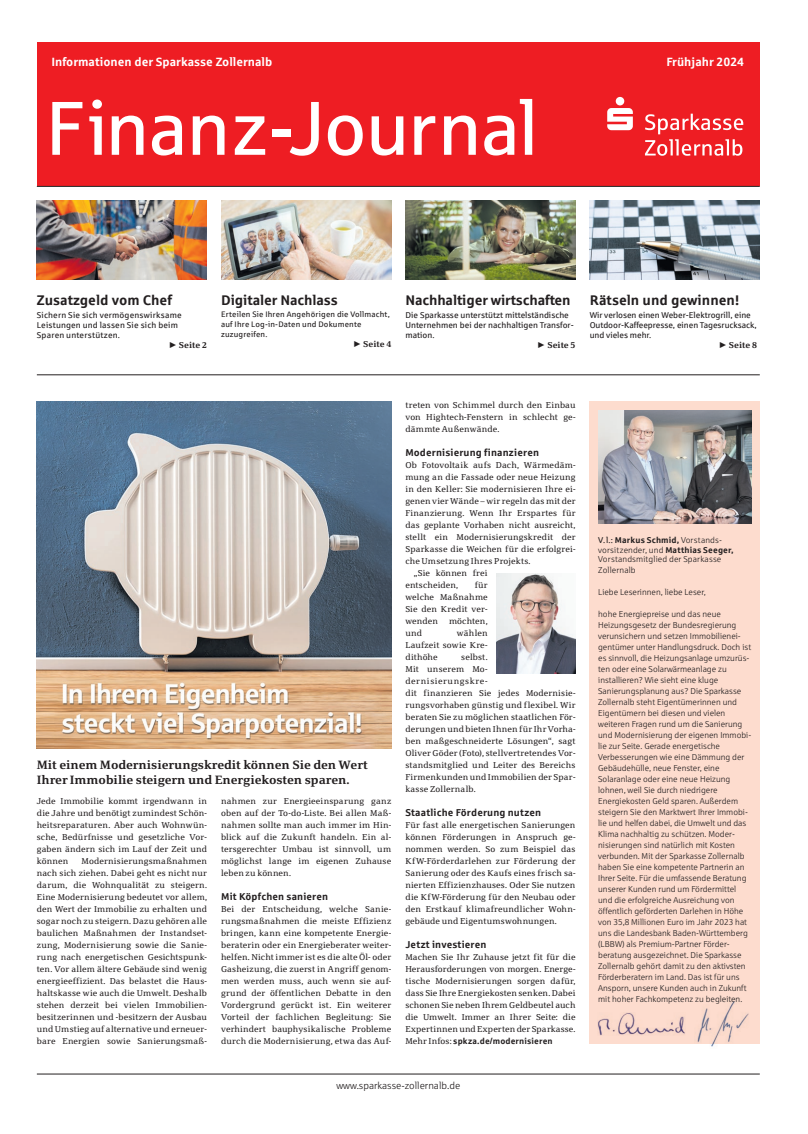
<style>
.page{position:relative;width:808px;height:1134px;background:#fff}
.page>*{position:absolute;margin:0;border:0;box-sizing:border-box;transform-origin:0 0}
.t1{font:76px "Sparkasse Rg";letter-spacing:-.02em;color:#fff}
.t2{font:700 14px "Sparkasse Rg";letter-spacing:-.01em;color:#231f20}
.t3{font:700 12px/15px "Sparkasse Serif";letter-spacing:-.005em;color:#231f20}
.t4{font:700 12px "Sparkasse Rg";color:#fff}
.t5{font:700 10px "Sparkasse Rg";letter-spacing:.015em;color:#231f20}
.t6{font:10px "Sparkasse Lt";color:#231f20}
.t7{font:8.5px/12px "Sparkasse Serif";letter-spacing:.02em;color:#231f20;text-align:justify}
.t8{font:8.5px/11px "Sparkasse Lt";color:#231f20}
.t9{font:8.5px/10px "Sparkasse Rg";color:#231f20}
.t10{font:8.5px/10px "Sparkasse Rg";letter-spacing:.02em;color:#231f20}
.t11{font:700 8.5px "Sparkasse Rg";letter-spacing:.015em;color:#231f20}
.t12{font:700 8.5px "Sparkasse Serif";color:#231f20}
.t13{font:8px/9.7px "Sparkasse Rg";letter-spacing:.02em;color:#231f20}
.s1{font-family:"Times New Roman";font-weight:400}
.s2{font-family:"Sparkasse Serif";font-weight:400}
.s3{font-weight:400}
.s4{font-family:"Sparkasse Lt";font-weight:400}
.s5{font-family:"Sparkasse Rg";font-weight:700}
</style>
<div class="page">
<div style="left:37px;top:43px;width:723px;height:143px;background:#ee1d23"></div>
<hr style="left:37px;top:186px;width:723px;height:1px;background:#231f20">
<hr style="left:37px;top:1074px;width:723px;height:1px;background:#231f20">
<svg style="left:645px;top:114px;width:98px;height:42px"></svg>
<svg style="left:607px;top:97px;width:26px;height:33px"></svg>
<hr style="left:37px;top:375px;width:723px;height:1px;background:#231f20">
<img style="left:405px;top:200px;width:170px;height:80px">
<img style="left:590px;top:200px;width:170px;height:80px">
<img style="left:221px;top:200px;width:170px;height:80px">
<img style="left:37px;top:200px;width:170px;height:80px">
<div style="left:590px;top:402px;width:170px;height:642px;background:#fddcce"></div>
<img style="left:598px;top:410px;width:153px;height:113px">
<img style="left:598px;top:1012px;width:87px;height:23px">
<img style="left:697px;top:1001px;width:52px;height:46px">
<img style="left:496px;top:573px;width:79px;height:101px">
<img style="left:37px;top:402px;width:354px;height:346px">
<h3 class="t4" style="left:51px;top:54px;width:223px">Informationen der Sparkasse Zollernalb</h3>
<h3 class="t4" style="left:666px;top:54px;width:79px">Frühjahr 2024</h3>
<h1 class="t1" style="left:45px;top:82px;width:495px">Finanz-Journal</h1>
<h2 class="t2" style="left:37px;top:291px;width:137px">Zusatzgeld vom Chef</h2>
<p class="t10" style="left:37px;top:310px;width:146px">Sichern Sie sich vermögenswirksame<br>Leistungen und lassen Sie sich beim<br>Sparen unterstützen.</p>
<p class="t12" style="left:169px;top:340px;width:40px"><span class="s1">►</span> Seite 2</p>
<h2 class="t2" style="left:221px;top:291px;width:118px">Digitaler Nachlass</h2>
<p class="t13" style="left:221px;top:310px;width:170px">Erteilen Sie Ihren Angehörigen die Vollmacht, auf Ihre Log-in-Daten und Dokumente zuzugreifen.</p>
<p class="t12" style="left:353px;top:339px;width:40px"><span class="s1">►</span> Seite 4</p>
<h2 class="t2" style="left:405px;top:291px;width:167px">Nachhaltiger wirtschaften</h2>
<p class="t9" style="left:405px;top:310px;width:170px">Die Sparkasse unterstützt mittelständische<br>Unternehmen bei der nachhaltigen Transfor&shy;mation.</p>
<p class="t12" style="left:537px;top:340px;width:40px"><span class="s1">►</span> Seite 5</p>
<h2 class="t2" style="left:590px;top:291px;width:151px">Rätseln und gewinnen!</h2>
<p class="t9" style="left:590px;top:310px;width:168px">Wir verlosen einen Weber-Elektrogrill, eine<br>Outdoor-Kaffeepresse, einen Tagesrucksack, und vieles mehr.</p>
<p class="t12" style="left:719px;top:340px;width:40px"><span class="s1">►</span> Seite 8</p>
<h3 class="t3" style="left:37px;top:757px;width:332px">Mit einem Modernisierungskredit können Sie den Wert<br>Ihrer Immobilie steigern und Energiekosten sparen.</h3>
<p class="t7" style="left:37px;top:795px;width:172px">Jede Immobilie kommt irgendwann in die Jahre und benötigt zumindest Schön&shy;heitsreparaturen. Aber auch Wohnwün&shy;sche, Bedürfnisse und gesetzliche Vor&shy;gaben ändern sich im Lauf der Zeit und können</p>
<p class="t7" style="left:37px;top:855px;width:172px;text-indent:45px">Modernisierungsmaßnahmen nach sich ziehen. Dabei geht es nicht nur darum, die Wohnqualität zu steigern.<br>Eine Modernisierung bedeutet vor allem, den Wert der Immobilie zu erhalten und sogar noch zu steigern. Dazu gehören alle baulichen Maßnahmen der Instandset&shy;zung, Modernisierung sowie die Sanie&shy;rung nach energetischen Gesichtspunk&shy;ten. Vor allem ältere Gebäude sind wenig energieeffizient. Das belastet die Haus&shy;haltskasse wie auch die Umwelt. Deshalb stehen derzeit bei vielen Immobilien&shy;besitzerinnen und -besitzern der Ausbau und Umstieg auf alternative und erneuer&shy;bare Energien sowie Sanierungsmaß-</p>
<p class="t7" style="left:221px;top:795px;width:172px">nahmen zur Energieeinsparung ganz oben auf der To-do-Liste. Bei allen Maß&shy;nahmen sollte man auch immer im Hin&shy;blick auf die Zukunft handeln. Ein al&shy;tersgerechter Umbau ist sinnvoll, um möglichst lange im eigenen Zuhause leben zu können.</p>
<p class="t5" style="left:221px;top:890px;width:109px">Mit Köpfchen sanieren</p>
<p class="t7" style="left:221px;top:903px;width:172px">Bei der Entscheidung, welche Sanie&shy;rungsmaßnahmen die meiste Effizienz bringen, kann eine kompetente Energie&shy;beraterin oder ein Energieberater weiter&shy;helfen. Nicht immer ist es die alte Öl- oder Gasheizung, die zuerst in Angriff genom&shy;men werden muss, auch wenn sie auf&shy;grund der öffentlichen Debatte in den Vordergrund gerückt ist. Ein weiterer Vorteil der fachlichen Begleitung: Sie verhindert bauphysikalische Probleme durch die Modernisierung, etwa das Auf-</p>
<p class="t7" style="left:405px;top:399px;width:172px">treten von Schimmel durch den Einbau von Hightech-Fenstern in schlecht ge&shy;dämmte Außenwände.</p>
<p class="t5" style="left:405px;top:446px;width:135px">Modernisierung finanzieren</p>
<p class="t7" style="left:405px;top:459px;width:172px">Ob Fotovoltaik aufs Dach, Wärmedäm-</p>
<p class="t7" style="left:405px;top:471px;width:172px">mung an die Fassade oder neue Heizung</p>
<p class="t7" style="left:405px;top:483px;width:172px">in den Keller: Sie modernisieren Ihre ei-</p>
<p class="t7" style="left:405px;top:495px;width:172px">genen vier Wände – wir regeln das mit der</p>
<p class="t7" style="left:405px;top:507px;width:172px">Finanzierung. Wenn Ihr Erspartes für</p>
<p class="t7" style="left:405px;top:519px;width:172px">das geplante Vorhaben nicht ausreicht,</p>
<p class="t7" style="left:405px;top:531px;width:172px">stellt ein Modernisierungskredit der</p>
<p class="t7" style="left:405px;top:543px;width:172px">Sparkasse die Weichen für die erfolgrei-</p>
<p class="t7" style="left:405px;top:555px;width:127px">che Umsetzung Ihres Projekts.</p>
<p class="t7" style="left:414px;top:567px;width:75px">„Sie können frei</p>
<p class="t7" style="left:405px;top:579px;width:54px">entscheiden,</p>
<p class="t7" style="left:405px;top:579px;width:84px;text-indent:69px">für welche Maßnahme Sie den Kredit ver&shy;wenden</p>
<p class="t7" style="left:449px;top:615px;width:40px">möchten,</p>
<p class="t7" style="left:405px;top:627px;width:18px">und</p>
<p class="t7" style="left:405px;top:627px;width:84px;text-indent:51px">wählen Laufzeit sowie Kre&shy;dithöhe</p>
<p class="t7" style="left:405px;top:651px;width:172px;text-align:left;text-indent:56px">selbst.<br>Mit unserem Mo-<br>dernisierungskre-<br>dit finanzieren Sie jedes Modernisie&shy;rungsvorhaben günstig und flexibel. Wir beraten Sie zu möglichen staatlichen För&shy;derungen und bieten Ihnen für Ihr Vorha&shy;ben maßgeschneiderte Lösungen“, sagt<br>Oliver Göder (Foto), stellvertretendes Vor&shy;standsmitglied und Leiter des Bereichs<br>Firmenkunden und Immobilien der Spar&shy;kasse Zollernalb.</p>
<p class="t5" style="left:405px;top:806px;width:137px">Staatliche Förderung nutzen</p>
<p class="t7" style="left:405px;top:819px;width:172px">Für fast alle energetischen Sanierungen können Förderungen in Anspruch ge&shy;nommen werden. So zum Beispiel das KfW-Förderdarlehen zur Förderung der Sanierung oder des Kaufs eines frisch sa&shy;nierten Effizienzhauses. Oder Sie nutzen die KfW-Förderung für den Neubau oder den Erstkauf klimafreundlicher Wohn&shy;gebäude und Eigentumswohnungen.</p>
<p class="t5" style="left:405px;top:938px;width:83px">Jetzt investieren</p>
<p class="t7" style="left:405px;top:951px;width:172px">Machen Sie Ihr Zuhause jetzt fit für die Herausforderungen von morgen. Energe&shy;tische Modernisierungen sorgen dafür, dass Sie Ihre Energiekosten senken. Dabei schonen Sie neben Ihrem Geldbeutel auch die Umwelt. Immer an Ihrer Seite: die Expertinnen und Experten der Sparkasse.</p>
<p class="t11" style="left:405px;top:1036px;width:149px"><span class="s2">Mehr Infos:</span> spkza.de/modernisieren</p>
<p class="t6" style="left:336px;top:1080px;width:125px">www.sparkasse-zollernalb.de</p>
<p class="t11" style="left:598px;top:535px;width:125px"><span class="s3">V.l.:</span> Markus Schmid, <span class="s4">Vorstands-</span></p>
<p class="t8" style="left:598px;top:545px;width:137px;line-height:9.5px">vorsitzender, und <span class="s5">Matthias Seeger,<br></span>Vorstandsmitglied der Sparkasse</p>
<p class="t8" style="left:598px;top:564px;width:39px">Zollernalb</p>
<p class="t8" style="left:598px;top:586px;width:109px">Liebe Leserinnen, liebe Leser,</p>
<p class="t8" style="left:598px;top:608px;width:155px">hohe Energiepreise und das neue Heizungsgesetz der Bundesregierung verunsichern und setzen Immobilienei&shy;gentümer unter Handlungsdruck. Doch ist es sinnvoll, die Heizungsanlage umzurüs&shy;ten oder eine Solarwärmeanlage zu installieren? Wie sieht eine kluge Sanierungsplanung aus? Die Sparkasse Zollernalb steht Eigentümerinnen und Eigentümern bei diesen und vielen weiteren Fragen rund um die Sanierung und Modernisierung der eigenen Immobi&shy;lie zur Seite. Gerade energetische Verbesserungen wie eine Dämmung der Gebäudehülle, neue Fenster, eine Solaranlage oder eine neue Heizung lohnen, weil Sie durch niedrigere Energiekosten Geld sparen. Außerdem steigern Sie den Marktwert Ihrer Immobi&shy;lie und helfen dabei, die Umwelt und das Klima nachhaltig zu schützen. Moder&shy;nisierungen sind natürlich mit Kosten verbunden. Mit der Sparkasse Zollernalb haben Sie eine kompetente Partnerin an Ihrer Seite. Für die umfassende Beratung unserer Kunden rund um Fördermittel und die erfolgreiche Ausreichung von öffentlich geförderten Darlehen in Höhe von 35,8 Millionen Euro im Jahr 2023 hat uns die Landesbank Baden-Württemberg (LBBW) als Premium-Partner Förder&shy;beratung ausgezeichnet. Die Sparkasse Zollernalb gehört damit zu den aktivsten Förderberatern im Land. Das ist für uns Ansporn, unsere Kunden auch in Zukunft mit hoher Fachkompetenz zu begleiten.</p>
</div>
